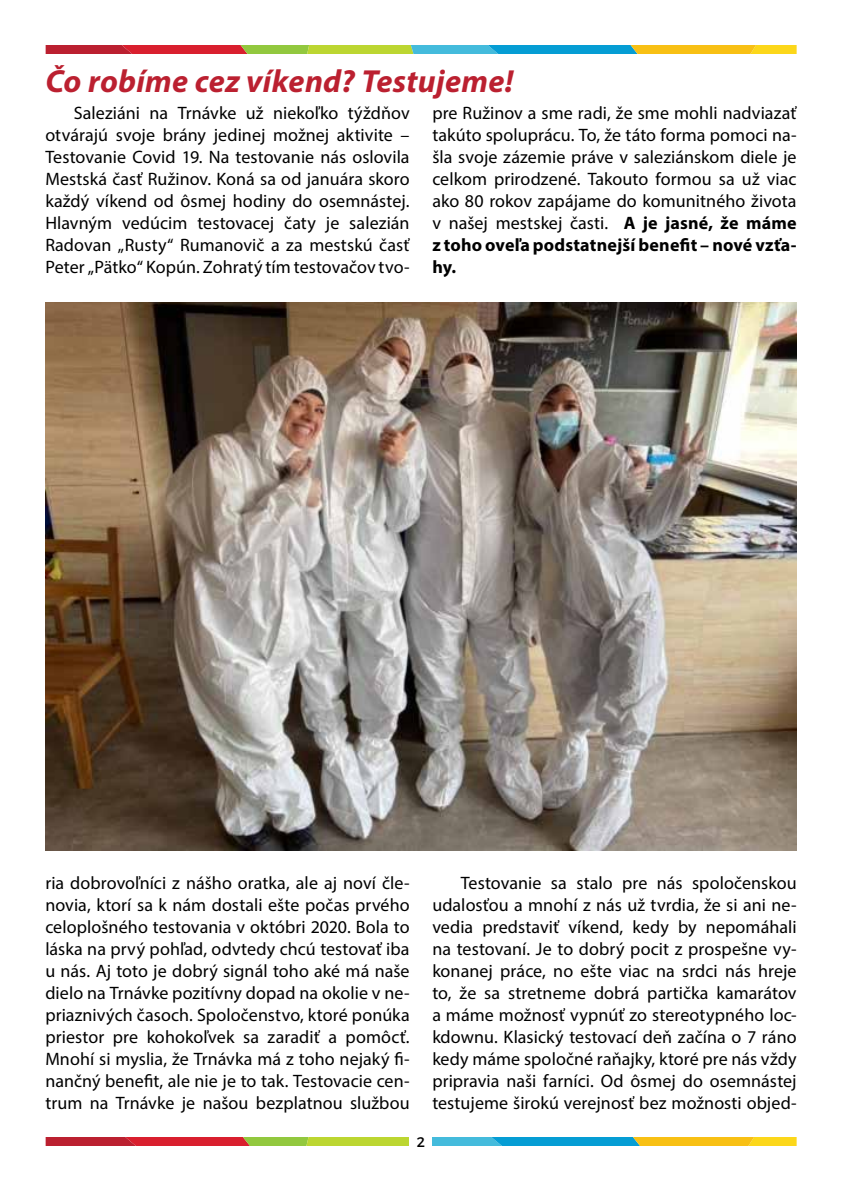
<style>
.page{position:relative;width:842px;height:1191px;background:#fff}
.page>*{position:absolute;margin:0;border:0;box-sizing:border-box;transform-origin:0 0}
.t1{font:italic 700 32px "Myriad Pro";letter-spacing:.01em;color:#bb2030}
.t2{font:18px/22px "Myriad Pro";letter-spacing:.005em;color:#000;text-align:justify}
.t3{font:14px "Montserrat";color:#000}
.s1{font-weight:700}
</style>
<div class="page">
<svg style="left:46px;top:1137px;width:751px;height:8px;background:#9d925a"></svg>
<div style="left:410px;top:1128px;width:22px;height:23px;background:#fff"></div>
<svg style="left:46px;top:45px;width:751px;height:9px;background:#9a935d"></svg>
<img style="left:45px;top:302px;width:752px;height:548px">
<h1 class="t1" style="left:45px;top:60px;width:470px">Čo robíme cez víkend? Testujeme!</h1>
<p class="t2" style="left:45px;top:101px;width:366px;text-indent:28px">Saleziáni na Trnávke už niekoľko týždňov otvárajú svoje brány jedinej možnej aktivite – Testovanie Covid 19. Na testovanie nás oslovila Mestská časť Ružinov. Koná sa od januára skoro každý víkend od ôsmej hodiny do osemnástej.<br>Hlavným vedúcim testovacej čaty je salezián Radovan „Rusty“ Rumanovič a za mestskú časť Peter „Pätko“ Kopún. Zohratý tím testovačov tvo-</p>
<p class="t2" style="left:432px;top:101px;width:366px">pre Ružinov a sme radi, že sme mohli nadviazať takúto spoluprácu. To, že táto forma pomoci na&shy;šla svoje zázemie práve v saleziánskom diele je celkom prirodzené. Takouto formou sa už viac ako 80 rokov zapájame do komunitného života v našej mestskej časti. <span class="s1">A je jasné, že máme z toho oveľa podstatnejší benefit – nové vzťa&shy;hy.</span></p>
<p class="t2" style="left:45px;top:871px;width:366px">ria dobrovoľníci z nášho oratka, ale aj noví čle&shy;novia, ktorí sa k nám dostali ešte počas prvého celoplošného testovania v októbri 2020. Bola to láska na prvý pohľad, odvtedy chcú testovať iba u nás. Aj toto je dobrý signál toho aké má naše dielo na Trnávke pozitívny dopad na okolie v ne&shy;priaznivých časoch. Spoločenstvo, ktoré ponúka priestor pre kohokoľvek sa zaradiť a pomôcť.<br>Mnohí si myslia, že Trnávka má z toho nejaký fi&shy;nančný benefit, ale nie je to tak. Testovacie cen&shy;trum na Trnávke je našou bezplatnou službou</p>
<p class="t2" style="left:432px;top:871px;width:366px;text-indent:28px">Testovanie sa stalo pre nás spoločenskou udalosťou a mnohí z nás už tvrdia, že si ani ne&shy;vedia predstaviť víkend, kedy by nepomáhali na testovaní. Je to dobrý pocit z prospešne vy&shy;konanej práce, no ešte viac na srdci nás hreje to, že sa stretneme dobrá partička kamarátov a máme možnosť vypnúť zo stereotypného loc&shy;kdownu. Klasický testovací deň začína o 7 ráno kedy máme spoločné raňajky, ktoré pre nás vždy pripravia naši farníci. Od ôsmej do osemnástej testujeme širokú verejnosť bez možnosti objed-</p>
<p class="t3" style="left:417px;top:1133px;width:10px">2</p>
</div>
